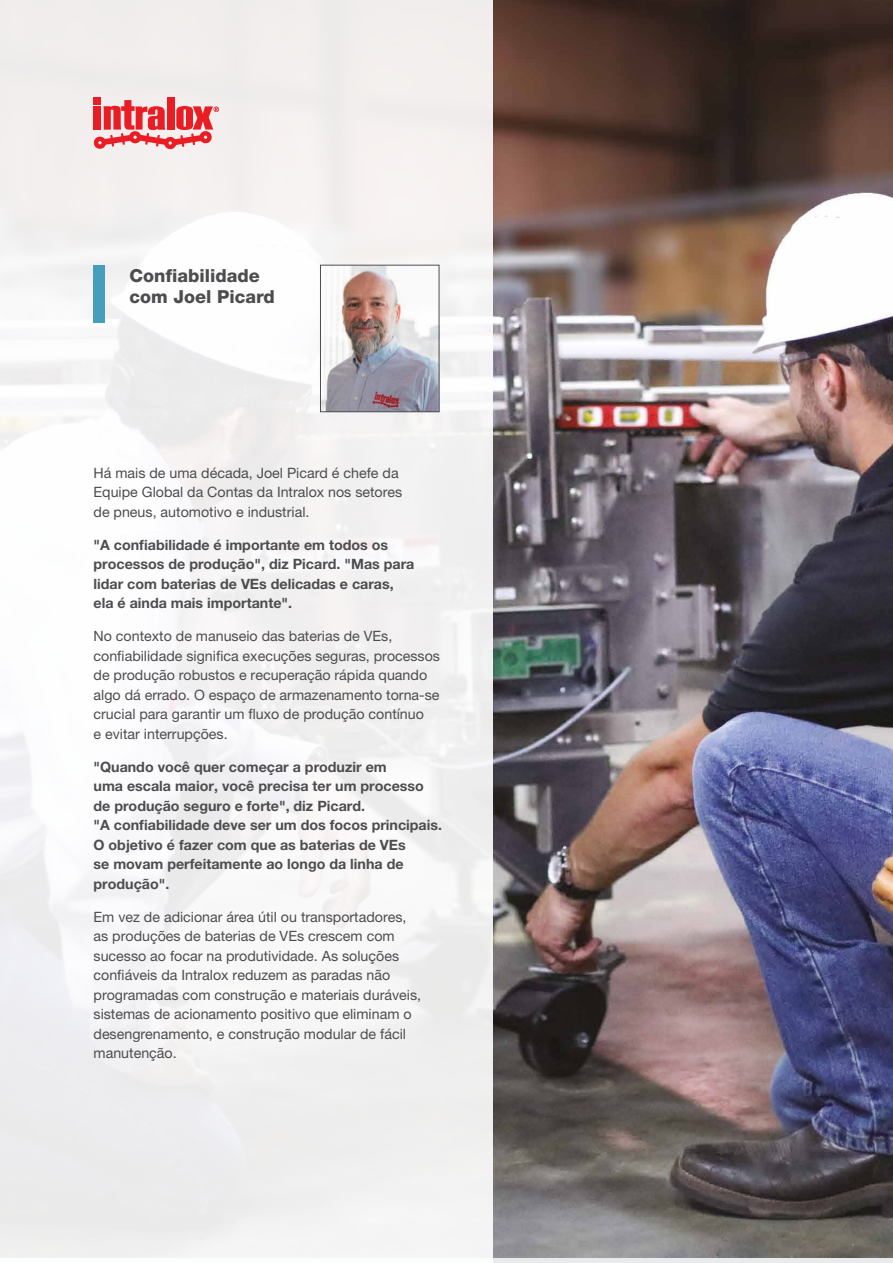
<style>
.page{position:relative;width:893px;height:1263px;background:#fff}
.page>*{position:absolute;margin:0;border:0;box-sizing:border-box;transform-origin:0 0}
.t1{font:800 18px/21px "Helvetica Neue LT Pro";color:#4d4d4f}
.t2{font:14.25px/19.5px "Helvetica Neue LT Pro";color:#4d4d4f}
.t3{font:700 14.25px/19.5px "Helvetica Neue LT Pro";color:#4d4d4f}
</style>
<div class="page">
<img style="left:493px;top:0;width:400px;height:1258px">
<div style="left:0;top:0;width:493px;height:1263px;background:linear-gradient(to right,#f5f5f6,#f2f1f0)"></div>
<div style="left:94px;top:98px;width:7px;height:7px;background:#ea1c24"></div>
<div style="left:167px;top:97px;width:7px;height:33px;background:#ea1c24"></div>
<svg style="left:93px;top:100px;width:126px;height:50px;background:#ee8487"></svg>
<div style="left:94px;top:266px;width:11px;height:57px;background:#479ebc"></div>
<img style="left:322px;top:267px;width:115px;height:143px">
<div style="left:320px;top:265px;width:119px;height:147px;border:1px solid #4d4d4f"></div>
<p class="t1" style="left:129px;top:265px;width:147px">Confiabilidade com Joel Picard</p>
<p class="t2" style="left:94px;top:463px;width:310px">Há mais de uma década, Joel Picard é chefe da<br>Equipe Global da Contas da Intralox nos setores de pneus, automotivo e industrial.</p>
<p class="t3" style="left:94px;top:535px;width:322px">"A confiabilidade é importante em todos os processos de produção", diz Picard. "Mas para lidar com baterias de VEs delicadas e caras, ela é ainda mais importante".</p>
<p class="t2" style="left:94px;top:626px;width:348px">No contexto de manuseio das baterias de VEs, confiabilidade significa execuções seguras, processos de produção robustos e recuperação rápida quando algo dá errado. O espaço de armazenamento torna-se crucial para garantir um fluxo de produção contínuo<br>e evitar interrupções.</p>
<p class="t3" style="left:94px;top:757px;width:350px">"Quando você quer começar a produzir em<br>uma escala maior, você precisa ter um processo de produção seguro e forte", diz Picard.<br>"A confiabilidade deve ser um dos focos principais.<br>O objetivo é fazer com que as baterias de VEs<br>se movam perfeitamente ao longo da linha de produção".</p>
<p class="t2" style="left:94px;top:907px;width:329px">Em vez de adicionar área útil ou transportadores, as produções de baterias de VEs crescem com sucesso ao focar na produtividade. As soluções confiáveis da Intralox reduzem as paradas não programadas com construção e materiais duráveis, sistemas de acionamento positivo que eliminam o desengrenamento, e construção modular de fácil manutenção.</p>
</div>
